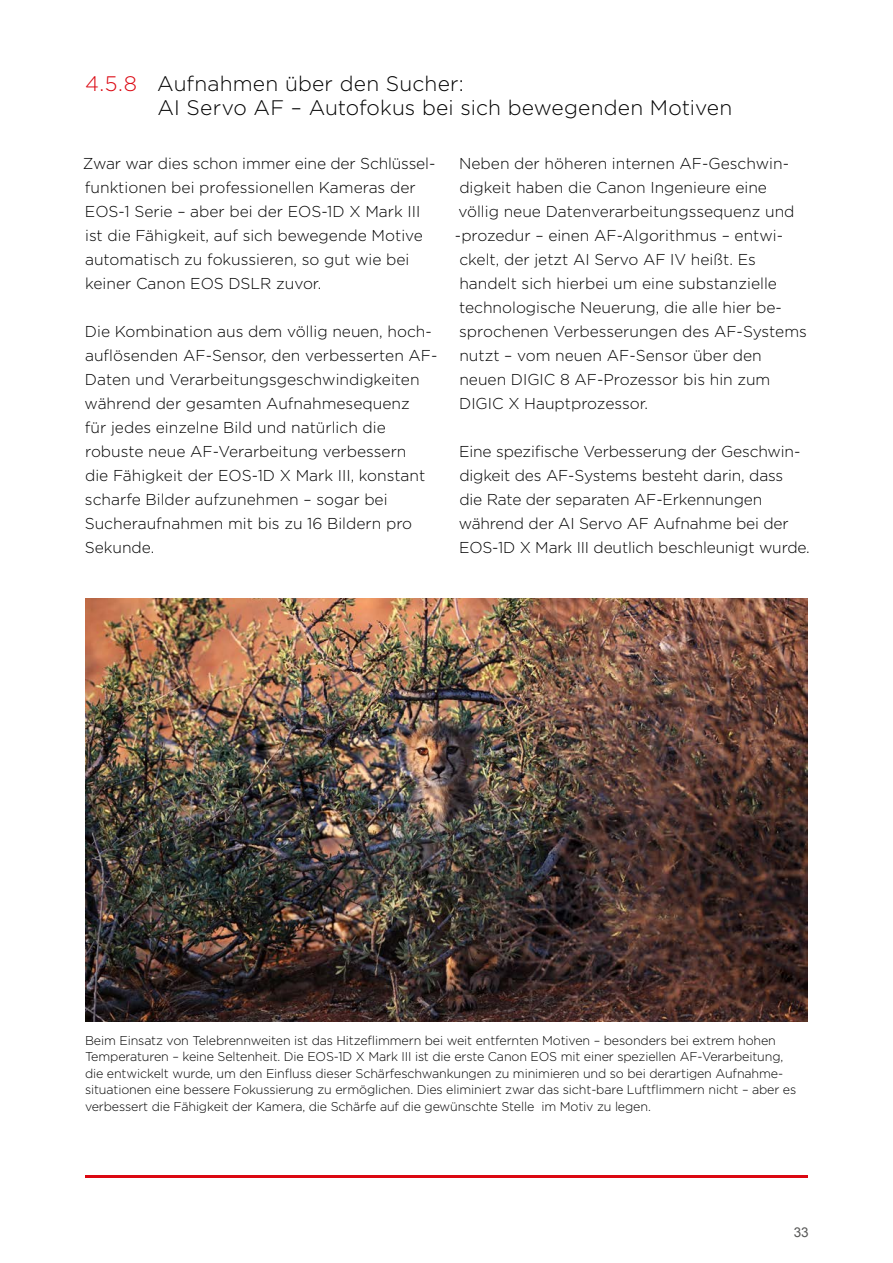
<style>
.page{position:relative;width:893px;height:1263px;background:#fff}
.page>*{position:absolute;margin:0;border:0;box-sizing:border-box;transform-origin:0 0}
.Head_small{font:300 21px/24px "Gotham";letter-spacing:.01em;color:#000}
.Body{font:300 15.75px/24px "Gotham";color:#000}
.t1{font:13.5px "Arial";color:#575756}
.BU{font:300 12.75px/16.5px "Gotham";letter-spacing:-.01em;color:#000}
.s1{color:#db0812}
</style>
<div class="page">
<hr style="left:85px;top:1176px;width:723px;height:2px;background:#db0812">
<img style="left:85px;top:599px;width:723px;height:423px">
<p class="Head_small" style="left:157px;top:71px;width:576px;text-indent:-72px"><span class="s1">4.5.8</span> Aufnahmen über den Sucher:<br>AI Servo AF – Autofokus bei sich bewegenden Motiven</p>
<p class="Body" style="left:83px;top:151px;width:354px">Zwar war dies schon immer eine der Schlüssel&shy;funktionen bei professionellen Kameras der EOS-1 Serie – aber bei der EOS-1D X Mark III ist die Fähigkeit, auf sich bewegende Motive automatisch zu fokussieren, so gut wie bei keiner Canon EOS DSLR zuvor.</p>
<p class="Body" style="left:85px;top:319px;width:354px">Die Kombination aus dem völlig neuen, hoch&shy;auflösenden AF-Sensor, den verbesserten AF-Daten und Verarbeitungsgeschwindigkeiten während der gesamten Aufnahmesequenz<br>für jedes einzelne Bild und natürlich die robuste neue AF-Verarbeitung verbessern<br>die Fähigkeit der EOS-1D X Mark III, konstant scharfe Bilder aufzunehmen – sogar bei Sucheraufnahmen mit bis zu 16 Bildern pro Sekunde.</p>
<p class="Body" style="left:455px;top:151px;width:353px">Neben der höheren internen AF-Geschwin&shy;digkeit haben die Canon Ingenieure eine völlig neue Datenverarbeitungssequenz und -prozedur – einen AF-Algorithmus – entwi&shy;ckelt, der jetzt AI Servo AF IV heißt. Es handelt sich hierbei um eine substanzielle technologische Neuerung, die alle hier be&shy;sprochenen Verbesserungen des AF-Systems nutzt – vom neuen AF-Sensor über den neuen DIGIC 8 AF-Prozessor bis hin zum DIGIC X Hauptprozessor.</p>
<p class="Body" style="left:459px;top:439px;width:353px">Eine spezifische Verbesserung der Geschwin&shy;digkeit des AF-Systems besteht darin, dass<br>die Rate der separaten AF-Erkennungen während der AI Servo AF Aufnahme bei der EOS-1D X Mark III deutlich beschleunigt wurde.</p>
<p class="BU" style="left:85px;top:1031px;width:713px">Beim Einsatz von Telebrennweiten ist das Hitzeflimmern bei weit entfernten Motiven – besonders bei extrem hohen Temperaturen – keine Seltenheit. Die EOS-1D X Mark III ist die erste Canon EOS mit einer speziellen AF-Verarbeitung, die entwickelt wurde, um den Einfluss dieser Schärfeschwankungen zu minimieren und so bei derartigen Aufnahme&shy;situationen eine bessere Fokussierung zu ermöglichen. Dies eliminiert zwar das sicht-bare Luftflimmern nicht – aber es verbessert die Fähigkeit der Kamera, die Schärfe auf die gewünschte Stelle im Motiv zu legen.</p>
<p class="t1" style="left:794px;top:1223px;width:17px">33</p>
</div>
